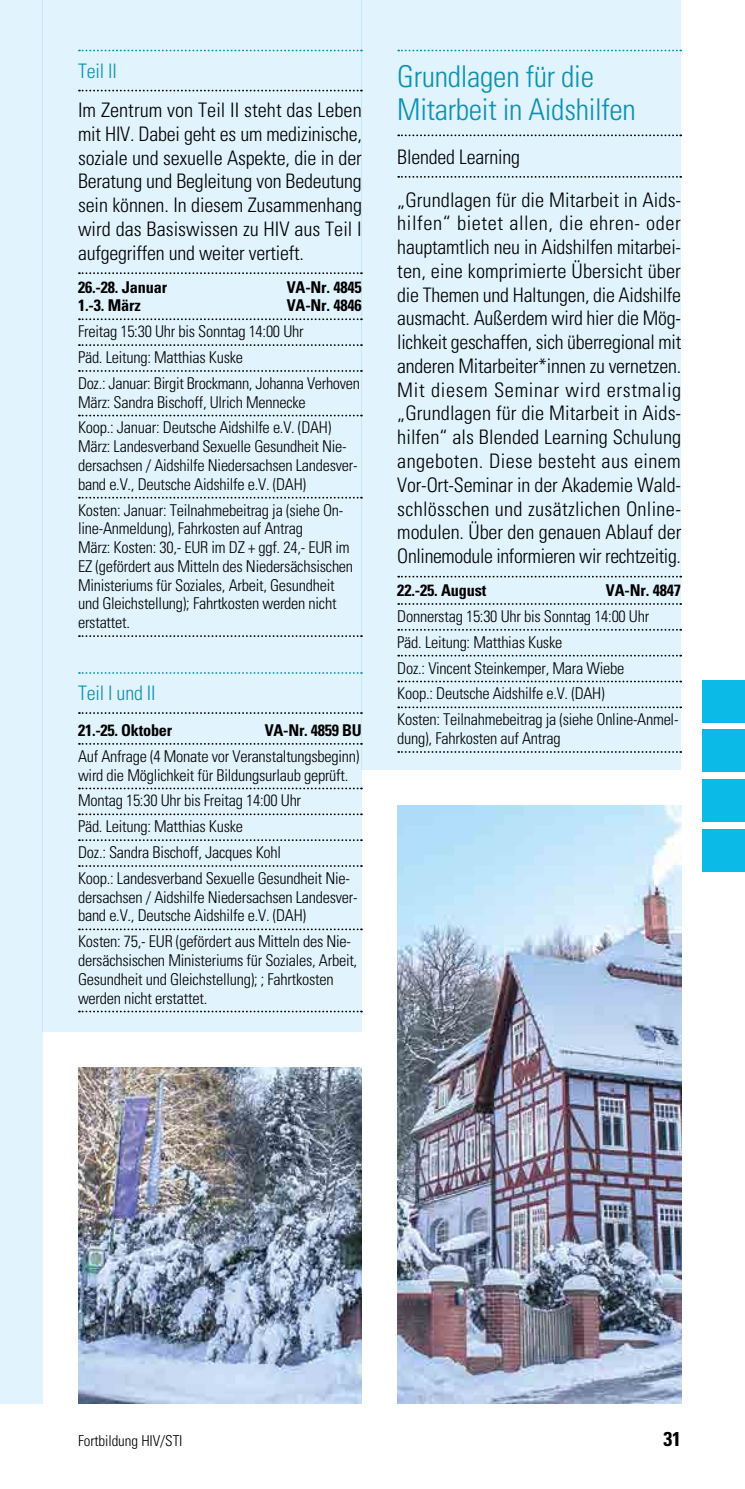
<style>
.page{position:relative;width:745px;height:1489px;background:#fff}
.page>*{position:absolute;margin:0;border:0;box-sizing:border-box;transform-origin:0 0}
.t1{font:300 condensed 30px/32.5px "Univers";letter-spacing:-.01em;color:#0c91b2}
.t2{font:300 condensed 20px/23.8px "Univers";letter-spacing:-.01em;color:#000;text-align:justify}
.t3{font:300 condensed 20px "Univers";letter-spacing:-.01em;color:#0c91b2}
.t4{font:700 condensed 20px "Univers";color:#000}
.t5{font:300 condensed 16.25px/18.8px "Univers";letter-spacing:-.015em;color:#000}
.t6{font:700 condensed 16.25px "Univers";letter-spacing:-.01em;color:#000}
.t7{font:300 condensed 15px "Univers";letter-spacing:-.005em;color:#000}
</style>
<div class="page">
<div style="left:702px;top:680px;width:42px;height:42px;background:#0cbae7"></div>
<div style="left:702px;top:729px;width:42px;height:43px;background:#0cbae7"></div>
<div style="left:702px;top:779px;width:42px;height:42px;background:#0cbae7"></div>
<div style="left:702px;top:828px;width:42px;height:43px;background:#0cbae7"></div>
<div style="left:0;top:0;width:43px;height:1403px;background:#e1f3fc"></div>
<div style="left:43px;top:0;width:318px;height:1031px;background:#e1f3fc"></div>
<div style="left:361px;top:0;width:319px;height:770px;background:#e1f3fc"></div>
<svg style="left:79px;top:50px;width:283px;height:1px"></svg>
<svg style="left:79px;top:90px;width:283px;height:1px"></svg>
<svg style="left:79px;top:272px;width:283px;height:2px"></svg>
<svg style="left:79px;top:318px;width:283px;height:2px"></svg>
<svg style="left:79px;top:344px;width:283px;height:2px"></svg>
<svg style="left:79px;top:370px;width:283px;height:2px"></svg>
<svg style="left:79px;top:414px;width:283px;height:2px"></svg>
<svg style="left:79px;top:497px;width:283px;height:1px"></svg>
<svg style="left:79px;top:635px;width:283px;height:2px"></svg>
<svg style="left:79px;top:672px;width:283px;height:2px"></svg>
<svg style="left:79px;top:712px;width:283px;height:2px"></svg>
<svg style="left:79px;top:743px;width:283px;height:1px"></svg>
<svg style="left:79px;top:787px;width:283px;height:2px"></svg>
<svg style="left:79px;top:813px;width:283px;height:2px"></svg>
<svg style="left:79px;top:839px;width:283px;height:2px"></svg>
<svg style="left:79px;top:865px;width:283px;height:1px"></svg>
<svg style="left:79px;top:928px;width:283px;height:2px"></svg>
<svg style="left:79px;top:1010px;width:283px;height:2px"></svg>
<svg style="left:398px;top:50px;width:282px;height:1px"></svg>
<svg style="left:398px;top:134px;width:282px;height:2px"></svg>
<svg style="left:398px;top:176px;width:282px;height:2px"></svg>
<svg style="left:398px;top:575px;width:282px;height:2px"></svg>
<svg style="left:398px;top:603px;width:282px;height:2px"></svg>
<svg style="left:398px;top:629px;width:282px;height:1px"></svg>
<svg style="left:398px;top:654px;width:282px;height:2px"></svg>
<svg style="left:398px;top:680px;width:282px;height:2px"></svg>
<svg style="left:398px;top:706px;width:282px;height:2px"></svg>
<svg style="left:398px;top:751px;width:282px;height:1px"></svg>
<img style="left:397px;top:805px;width:283px;height:598px">
<img style="left:78px;top:1067px;width:283px;height:336px">
<p class="t3" style="left:78px;top:59px;width:40px">Teil II</p>
<p class="t2" style="left:78px;top:98px;width:285px">Im Zentrum von Teil II steht das Leben mit HIV. Dabei geht es um medizinische, soziale und sexuelle Aspekte, die in der Beratung und Begleitung von Bedeutung sein können. In diesem Zusammenhang wird das Basiswissen zu HIV aus Teil I aufgegriffen und weiter vertieft.</p>
<p class="t6" style="left:78px;top:277px;width:91px">26.-28. Januar</p>
<p class="t6" style="left:286px;top:277px;width:77px">VA-Nr. 4845</p>
<p class="t6" style="left:78px;top:295px;width:64px">1.-3. März</p>
<p class="t6" style="left:286px;top:295px;width:77px">VA-Nr. 4846</p>
<p class="t5" style="left:78px;top:318px;width:283px;line-height:25.8px">Freitag 15:30 Uhr bis Sonntag 14:00 Uhr<br>Päd. Leitung: Matthias Kuske<br>Doz.: Januar: Birgit Brockmann, Johanna Verhoven</p>
<p class="t5" style="left:78px;top:389px;width:255px;line-height:25.8px">März: Sandra Bischoff, Ulrich Mennecke<br>Koop.: Januar: Deutsche Aidshilfe e.V. (DAH)</p>
<p class="t5" style="left:78px;top:437px;width:281px">März: Landesverband Sexuelle Gesundheit Nie&shy;dersachsen / Aidshilfe Niedersachsen Landesver&shy;band e.V., Deutsche Aidshilfe e.V. (DAH)</p>
<p class="t5" style="left:78px;top:500px;width:276px">Kosten: Januar: Teilnahmebeitrag ja (siehe On&shy;line-Anmeldung), Fahrkosten auf Antrag<br>März: Kosten: 30,- EUR im DZ + ggf. 24,- EUR im EZ (gefördert aus Mitteln des Niedersächsischen Ministeriums für Soziales, Arbeit, Gesundheit und Gleichstellung); Fahrtkosten werden nicht erstattet.</p>
<p class="t3" style="left:78px;top:681px;width:79px">Teil I und II</p>
<p class="t6" style="left:78px;top:720px;width:96px">21.-25. Oktober</p>
<p class="t6" style="left:264px;top:720px;width:98px">VA-Nr. 4859 BU</p>
<p class="t5" style="left:78px;top:746px;width:283px">Auf Anfrage (4 Monate vor Veranstaltungsbeginn) wird die Möglichkeit für Bildungsurlaub geprüft.</p>
<p class="t5" style="left:78px;top:787px;width:273px;line-height:25.8px">Montag 15:30 Uhr bis Freitag 14:00 Uhr<br>Päd. Leitung: Matthias Kuske<br>Doz.: Sandra Bischoff, Jacques Kohl<br>Koop.: Landesverband Sexuelle Gesundheit Nie-</p>
<p class="t5" style="left:78px;top:887px;width:281px">dersachsen / Aidshilfe Niedersachsen Landesver&shy;band e.V., Deutsche Aidshilfe e.V. (DAH)</p>
<p class="t5" style="left:78px;top:932px;width:280px">Kosten: 75,- EUR (gefördert aus Mitteln des Nie&shy;dersächsischen Ministeriums für Soziales, Arbeit, Gesundheit und Gleichstellung); ; Fahrtkosten werden nicht erstattet.</p>
<h1 class="t1" style="left:397px;top:60px;width:240px">Grundlagen für die<br>Mitarbeit in Aidshilfen</h1>
<p class="t2" style="left:397px;top:136px;width:285px;line-height:42.5px">Blended Learning<br>„Grundlagen für die Mitarbeit in Aids-</p>
<p class="t2" style="left:397px;top:211px;width:285px">hilfen“ bietet allen, die ehren- oder hauptamtlich neu in Aidshilfen mitarbei&shy;ten, eine komprimierte Übersicht über die Themen und Haltungen, die Aidshilfe ausmacht. Außerdem wird hier die Mög&shy;lichkeit geschaffen, sich überregional mit anderen Mitarbeiter*innen zu vernetzen.<br>Mit diesem Seminar wird erstmalig „Grundlagen für die Mitarbeit in Aids&shy;hilfen“ als Blended Learning Schulung angeboten. Diese besteht aus einem Vor-Ort-Seminar in der Akademie Wald&shy;schlösschen und zusätzlichen Online&shy;modulen. Über den genauen Ablauf der Onlinemodule informieren wir rechtzeitig.</p>
<p class="t6" style="left:397px;top:580px;width:91px">22.-25. August</p>
<p class="t6" style="left:605px;top:580px;width:77px">VA-Nr. 4847</p>
<p class="t5" style="left:397px;top:603px;width:282px;line-height:25.8px">Donnerstag 15:30 Uhr bis Sonntag 14:00 Uhr<br>Päd. Leitung: Matthias Kuske<br>Doz.: Vincent Steinkemper, Mara Wiebe<br>Koop.: Deutsche Aidshilfe e.V. (DAH)<br>Kosten: Teilnahmebeitrag ja (siehe Online-Anmel-</p>
<p class="t5" style="left:397px;top:729px;width:165px">dung), Fahrkosten auf Antrag</p>
<p class="t7" style="left:78px;top:1431px;width:106px">Fortbildung HIV/STI</p>
<p class="t4" style="left:663px;top:1426px;width:19px">31</p>
</div>
